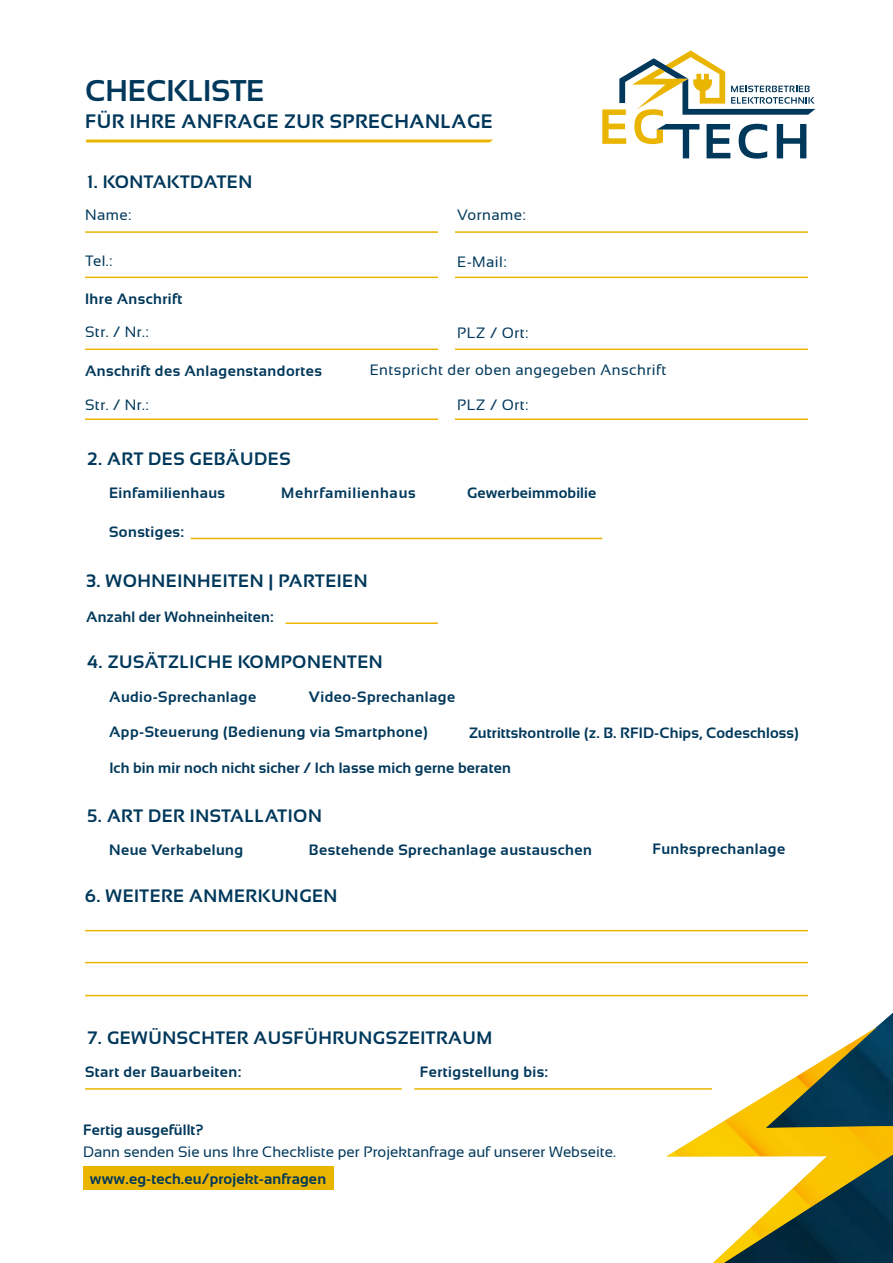
<style>
.page{position:relative;width:893px;height:1263px;background:#fff}
.page>*{position:absolute;margin:0;border:0;box-sizing:border-box;transform-origin:0 0}
.t1{font:700 30px "Sansation";color:#00385b}
.t2{font:700 19.5px "Sansation";letter-spacing:.03em;color:#00385b}
.t3{font:700 18px "Sansation";letter-spacing:.03em;color:#00385b}
.t4{font:700 15px "Sansation";letter-spacing:.03em;color:#00385b}
.t5{font:700 15px "Sansation";letter-spacing:.01em;color:#00385b}
.t6{font:15px "Sansation";letter-spacing:.015em;color:#00385b}
.t7{font:700 15px "Sansation";letter-spacing:.05em;color:#00385b}
</style>
<div class="page">
<svg style="left:602px;top:50px;width:213px;height:109px"></svg>
<svg style="left:86px;top:139px;width:407px;height:3px"></svg>
<img style="left:666px;top:1027px;width:227px;height:236px">
<hr style="left:191px;top:538px;width:411px;height:1px;background:#eab500">
<hr style="left:286px;top:622px;width:152px;height:2px;background:#eab500">
<hr style="left:85px;top:930px;width:723px;height:1px;background:#eab500">
<hr style="left:85px;top:962px;width:723px;height:1px;background:#eab500">
<hr style="left:85px;top:995px;width:723px;height:1px;background:#eab500">
<hr style="left:85px;top:231px;width:353px;height:2px;background:#eab500">
<hr style="left:455px;top:231px;width:353px;height:2px;background:#eab500">
<hr style="left:85px;top:277px;width:353px;height:1px;background:#eab500">
<hr style="left:455px;top:277px;width:353px;height:1px;background:#eab500">
<hr style="left:85px;top:348px;width:353px;height:2px;background:#eab500">
<hr style="left:455px;top:348px;width:353px;height:2px;background:#eab500">
<hr style="left:85px;top:418px;width:353px;height:2px;background:#eab500">
<hr style="left:455px;top:418px;width:353px;height:2px;background:#eab500">
<div style="left:83px;top:1166px;width:251px;height:24px;background:#eab500"></div>
<hr style="left:85px;top:1088px;width:317px;height:2px;background:#eab500">
<hr style="left:414px;top:1088px;width:298px;height:2px;background:#eab500">
<h1 class="t1" style="left:85px;top:73px;width:181px">CHECKLISTE</h1>
<h2 class="t2" style="left:85px;top:110px;width:409px">FÜR IHRE ANFRAGE ZUR SPRECHANLAGE</h2>
<p class="t3" style="left:87px;top:172px;width:166px">1. KONTAKTDATEN</p>
<p class="t6" style="left:85px;top:207px;width:48px">Name:</p>
<p class="t6" style="left:85px;top:252px;width:29px">Tel.:</p>
<p class="t4" style="left:85px;top:291px;width:99px">Ihre Anschrift</p>
<p class="t6" style="left:85px;top:324px;width:65px">Str. / Nr.:</p>
<p class="t4" style="left:85px;top:362px;width:239px">Anschrift des Anlagenstandortes</p>
<p class="t6" style="left:85px;top:396px;width:65px">Str. / Nr.:</p>
<p class="t3" style="left:87px;top:449px;width:205px">2. ART DES GEBÄUDES</p>
<p class="t6" style="left:457px;top:207px;width:70px">Vorname:</p>
<p class="t6" style="left:457px;top:253px;width:51px">E-Mail:</p>
<p class="t6" style="left:457px;top:325px;width:73px">PLZ / Ort:</p>
<p class="t6" style="left:370px;top:362px;width:298px">Entspricht der oben angegeben Anschrift</p>
<p class="t6" style="left:457px;top:396px;width:73px">PLZ / Ort:</p>
<p class="t4" style="left:109px;top:485px;width:118px">Einfamilienhaus</p>
<p class="t4" style="left:109px;top:524px;width:77px">Sonstiges:</p>
<p class="t7" style="left:281px;top:485px;width:136px">Mehrfamilienhaus</p>
<p class="t5" style="left:467px;top:485px;width:131px">Gewerbeimmobilie</p>
<p class="t3" style="left:86px;top:571px;width:283px">3. WOHNEINHEITEN | PARTEIEN</p>
<p class="t5" style="left:86px;top:608px;width:189px">Anzahl der Wohneinheiten:</p>
<p class="t3" style="left:87px;top:652px;width:297px">4. ZUSÄTZLICHE KOMPONENTEN</p>
<p class="t4" style="left:109px;top:688px;width:149px">Audio-Sprechanlage</p>
<p class="t4" style="left:309px;top:688px;width:148px">Video-Sprechanlage</p>
<p class="t4" style="left:109px;top:723px;width:320px">App-Steuerung (Bedienung via Smartphone)</p>
<p class="t5" style="left:469px;top:725px;width:332px">Zutrittskontrolle (z. B. RFID-Chips, Codeschloss)</p>
<p class="t5" style="left:109px;top:759px;width:403px">Ich bin mir noch nicht sicher / Ich lasse mich gerne beraten</p>
<p class="t3" style="left:87px;top:805px;width:236px">5. ART DER INSTALLATION</p>
<p class="t4" style="left:109px;top:842px;width:136px">Neue Verkabelung</p>
<p class="t4" style="left:652px;top:841px;width:134px">Funksprechanlage</p>
<p class="t4" style="left:309px;top:842px;width:284px">Bestehende Sprechanlage austauschen</p>
<p class="t3" style="left:85px;top:885px;width:254px">6. WEITERE ANMERKUNGEN</p>
<p class="t3" style="left:87px;top:1028px;width:407px">7. GEWÜNSCHTER AUSFÜHRUNGSZEITRAUM</p>
<p class="t4" style="left:85px;top:1063px;width:158px">Start der Bauarbeiten:</p>
<p class="t4" style="left:420px;top:1063px;width:130px">Fertigstellung bis:</p>
<p class="t5" style="left:83px;top:1121px;width:122px">Fertig ausgefüllt?</p>
<p class="t6" style="left:83px;top:1143px;width:534px">Dann senden Sie uns Ihre Checkliste per Projektanfrage auf unserer Webseite.</p>
<p class="t5" style="left:90px;top:1170px;width:238px">www.eg-tech.eu/projekt-anfragen</p>
</div>
